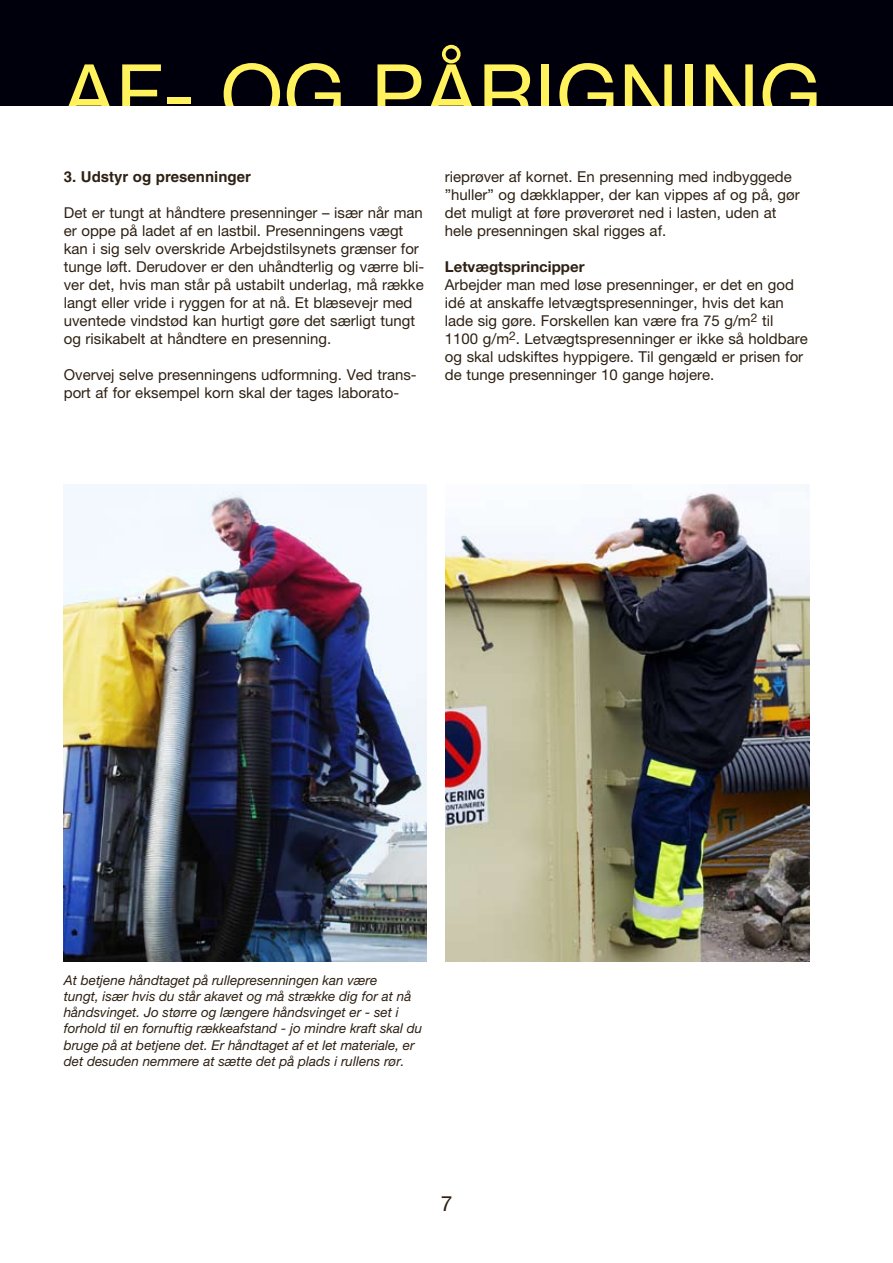
<style>
.page{position:relative;width:893px;height:1263px;background:#fff}
.page>*{position:absolute;margin:0;border:0;box-sizing:border-box;transform-origin:0 0}
.t1{font:82.5px "Helvetica Neue";color:#fff25d}
.t2{font:21px "Helvetica Neue LT Std";color:#2e2113}
.t3{font:15px/18px "Helvetica Neue LT Std";color:#2e2113}
.t4{font:700 15px "Helvetica LT Std";color:#2e2113}
.t5{font:700 15px "Helvetica Neue LT Std";color:#2e2113}
.t6{font:italic 13.5px/16.2px "Helvetica Neue LT Std";color:#2e2113}
</style>
<div class="page">
<div style="left:0;top:0;width:893px;height:106px;background:#00000d"></div>
<img style="left:64px;top:485px;width:363px;height:476px">
<img style="left:445px;top:485px;width:364px;height:476px">
<h1 class="t1" style="left:62px;top:45px;width:761px">AF- OG PÅRIGNING</h1>
<p class="t4" style="left:64px;top:167px;width:189px">3. Udstyr og presenninger</p>
<p class="t3" style="left:64px;top:203px;width:362px">Det er tungt at håndtere presenninger – især når man er oppe på ladet af en lastbil. Presenningens vægt kan i sig selv overskride Arbejdstilsynets grænser for tunge løft. Derudover er den uhåndterlig og værre bli&shy;ver det, hvis man står på ustabilt underlag, må række langt eller vride i ryggen for at nå. Et blæsevejr med uventede vindstød kan hurtigt gøre det særligt tungt og risikabelt at håndtere en presenning.</p>
<p class="t3" style="left:64px;top:365px;width:355px">Overvej selve presenningens udformning. Ved trans&shy;port af for eksempel korn skal der tages laborato-</p>
<p class="t3" style="left:445px;top:167px;width:356px">rieprøver af kornet. En presenning med indbyggede ”huller” og dækklapper, der kan vippes af og på, gør det muligt at føre prøverøret ned i lasten, uden at hele presenningen skal rigges af.</p>
<p class="t5" style="left:445px;top:257px;width:141px">Letvægtsprincipper</p>
<p class="t3" style="left:445px;top:275px;width:364px">Arbejder man med løse presenninger, er det en god idé at anskaffe letvægtspresenninger, hvis det kan lade sig gøre. Forskellen kan være fra 75 g/m<sup>2</sup> til 1100 g/m<sup>2</sup>. Letvægtspresenninger er ikke så holdbare og skal udskiftes hyppigere. Til gengæld er prisen for de tunge presenninger 10 gange højere.</p>
<p class="t6" style="left:64px;top:972px;width:360px">At betjene håndtaget på rullepresenningen kan være<br>tungt, især hvis du står akavet og må strække dig for at nå håndsvinget. Jo større og længere håndsvinget er - set i forhold til en fornuftig rækkeafstand - jo mindre kraft skal du bruge på at betjene det. Er håndtaget af et let materiale, er det desuden nemmere at sætte det på plads i rullens rør.</p>
<h2 class="t2" style="left:441px;top:1191px;width:13px">7</h2>
</div>
